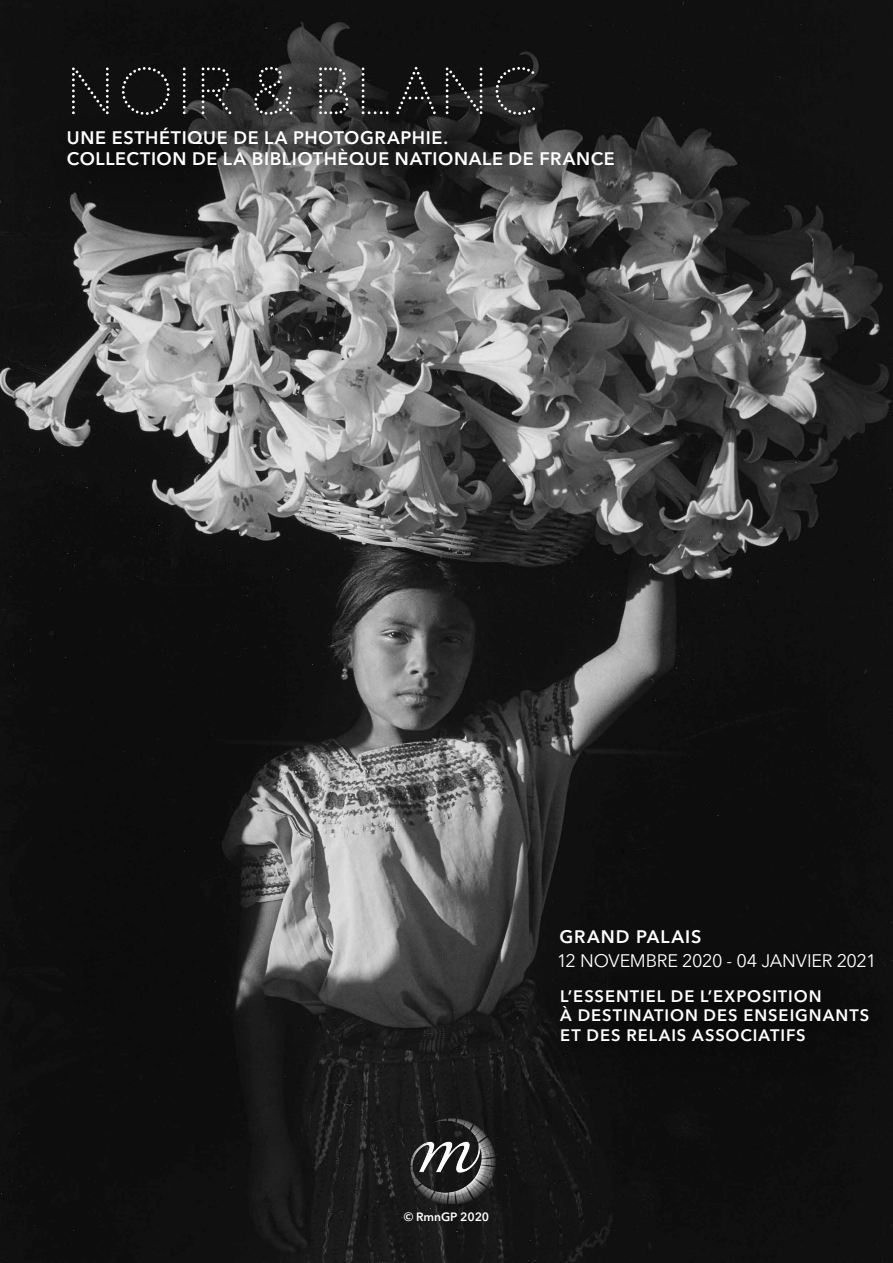
<style>
.page{position:relative;width:893px;height:1263px;background:#fff}
.page>*{position:absolute;margin:0;border:0;box-sizing:border-box;transform-origin:0 0}
.t1{font:500 66px "RMNGP Constellation";color:#fff}
.t2{font:600 18px/21px "Avenir Next LT Pro";letter-spacing:.03em;color:#fff}
.t3{font:18px "Avenir Next LT Pro";letter-spacing:-.025em;color:#fff}
.t4{font:600 18px "Avenir Next LT Pro";letter-spacing:.06em;color:#fff}
.t5{font:600 16.5px/19.5px "Avenir Next LT Pro";letter-spacing:.055em;color:#fff}
.t6{font:600 12px "Avenir Next LT Pro";letter-spacing:-.01em;color:#fff}
</style>
<div class="page">
<img style="left:0;top:0;width:893px;height:1263px">
<div style="left:544px;top:973px;width:349px;height:106px;background:#0c0c0c"></div>
<img style="left:410px;top:1118px;width:85px;height:85px">
<div style="left:51px;top:113px;width:599px;height:91px;background:#000;opacity:.75"></div>
<h1 class="t1" style="left:64px;top:40px;width:478px">NOIR &amp; BLANC</h1>
<p class="t2" style="left:67px;top:127px;width:549px">UNE ESTHÉTIQUE DE LA PHOTOGRAPHIE.<br>COLLECTION DE LA BIBLIOTHÈQUE NATIONALE DE FRANCE</p>
<p class="t6" style="left:404px;top:1210px;width:87px">© RmnGP 2020</p>
<p class="t4" style="left:559px;top:925px;width:144px">GRAND PALAIS</p>
<p class="t3" style="left:557px;top:950px;width:321px">12 NOVEMBRE 2020 - 04 JANVIER 2021</p>
<p class="t5" style="left:560px;top:986px;width:310px">L’ESSENTIEL DE L’EXPOSITION<br>À DESTINATION DES ENSEIGNANTS<br>ET DES RELAIS ASSOCIATIFS</p>
</div>
